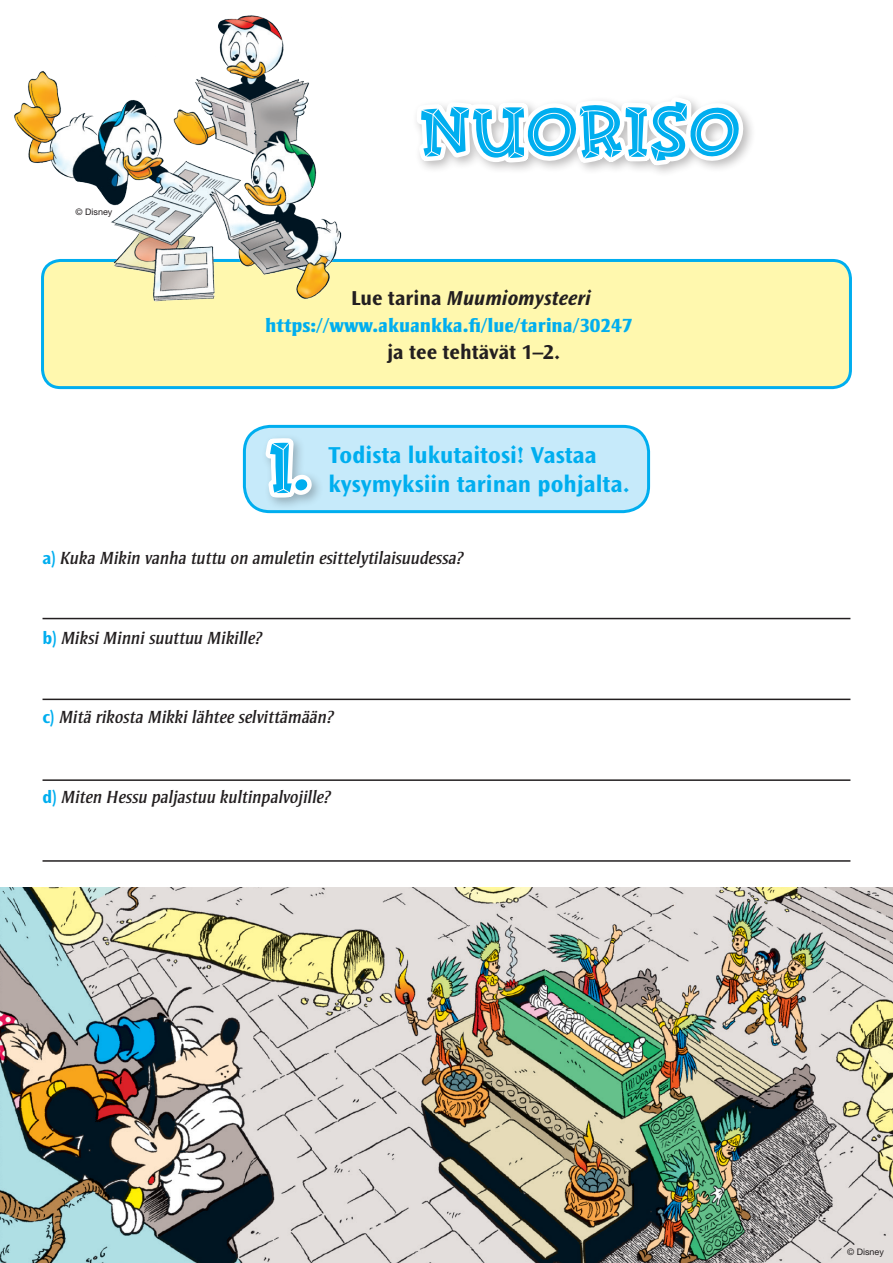
<style>
.page{position:relative;width:893px;height:1263px;background:#fff}
.page>*{position:absolute;margin:0;border:0;box-sizing:border-box;transform-origin:0 0}
.t1{font:700 75px "Fink";color:#00aeef}
.t2{font:700 24px/28.8px "Ocean Sans Std";color:#00aeef}
.t3{font:italic 700 21px "Ocean Sans Std";color:#231f20}
.t4{font:700 21px "Ocean Sans Std";color:#231f20}
.t5{font:800 19.5px "Strayhorn MT Std";color:#00aeef}
.t6{font:italic 18px "Strayhorn MT Std";color:#231f20}
.t7{font:9px "Helvetica Neue LT Std";color:#231f20}
.s1{font-style:normal}
.s2{font-family:"Ocean Sans Std";font-weight:700;font-style:normal;color:#00aeef}
</style>
<div class="page">
<div style="left:43px;top:260px;width:807px;height:128px;background:#fff8ae;border-radius:18px"></div>
<div style="left:41px;top:259px;width:811px;height:130px;border:3px solid #00aeef;border-radius:18px"></div>
<img style="left:14px;top:15px;width:339px;height:319px">
<svg style="left:416px;top:98px;width:336px;height:75px"></svg>
<hr style="left:43px;top:618px;width:807px;height:1px;background:#231f20">
<hr style="left:43px;top:699px;width:807px;height:1px;background:#231f20">
<hr style="left:43px;top:779px;width:807px;height:2px;background:#231f20">
<hr style="left:43px;top:860px;width:807px;height:2px;background:#231f20">
<div style="left:244px;top:426px;width:405px;height:86px;background:#c6eafa;border-radius:26px"></div>
<div style="left:243px;top:425px;width:407px;height:88px;border:3px solid #00aeef;border-radius:26px"></div>
<div style="left:261px;top:433px;width:64px;height:78px;background:#c6eafa"></div>
<svg style="left:242px;top:430px;width:76px;height:76px"></svg>
<img style="left:0;top:887px;width:893px;height:376px">
<p class="t7" style="left:75px;top:206px;width:38px">© Disney</p>
<h1 class="t1" style="left:419px;top:82px;width:323px">NUORISO</h1>
<p class="t3" style="left:351px;top:287px;width:241px"><span class="s1">Lue tarina</span> Muumiomysteeri</p>
<p class="t5" style="left:265px;top:314px;width:368px">https://www.akuankka.fi/lue/tarina/30247</p>
<p class="t4" style="left:387px;top:340px;width:175px">ja tee tehtävät 1–2.</p>
<h1 class="t1" style="left:268px;top:418px;width:42px">1.</h1>
<h2 class="t2" style="left:328px;top:441px;width:303px">Todista lukutaitosi! Vastaa kysymyksiin tarinan pohjalta.</h2>
<p class="t6" style="left:43px;top:548px;width:423px"><span class="s2">a)</span> Kuka Mikin vanha tuttu on amuletin esittelytilaisuudessa?</p>
<p class="t6" style="left:43px;top:627px;width:221px"><span class="s2">b)</span> Miksi Minni suuttuu Mikille?</p>
<p class="t6" style="left:43px;top:707px;width:293px"><span class="s2">c)</span> Mitä rikosta Mikki lähtee selvittämään?</p>
<p class="t6" style="left:43px;top:786px;width:290px"><span class="s2">d)</span> Miten Hessu paljastuu kultinpalvojille?</p>
<p class="t7" style="left:847px;top:1246px;width:38px">© Disney</p>
</div>
